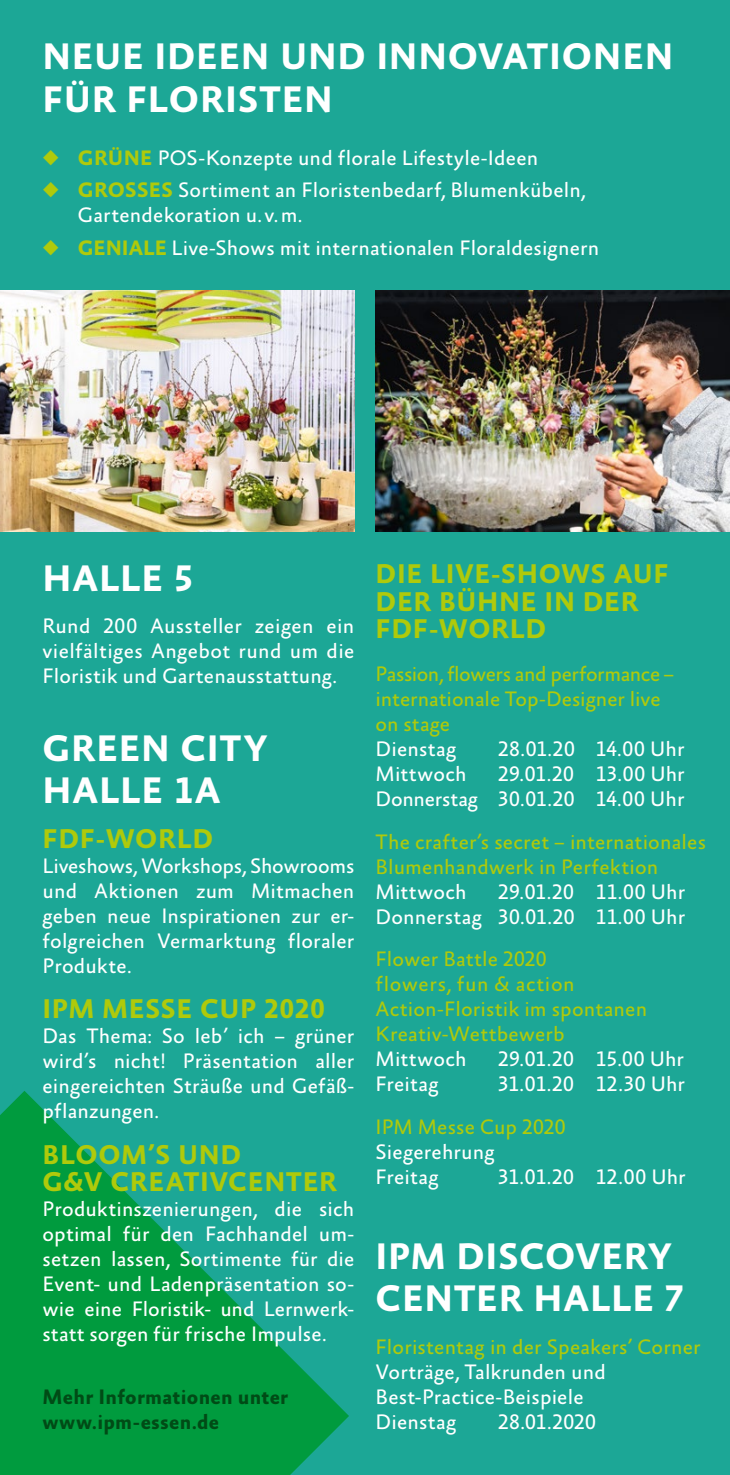
<style>
.page{position:relative;width:730px;height:1475px;background:#fff}
.page>*{position:absolute;margin:0;border:0;box-sizing:border-box;transform-origin:0 0}
.t1{font:700 37.5px/42.5px "Absara Sans TF";letter-spacing:.015em;color:#fff}
.t2{font:700 27.5px/27.5px "Absara Sans TF";letter-spacing:.025em;color:#afca0b}
.t3{font:21.25px/25px "Absara Sans TF";letter-spacing:.01em;color:#fff;text-align:justify}
.t4{font:21.25px/25px "Absara Sans TF";letter-spacing:.005em;color:#afca0b}
.t5{font:700 21.25px/25px "Absara Sans TF";letter-spacing:.01em;color:#004b16}
.s1{color:#afca0b}
.s2{font-weight:700;color:#afca0b}
</style>
<div class="page">
<div style="left:0;top:0;width:730px;height:1474px;background:#1ca796"></div>
<svg style="left:0;top:1091px;width:349px;height:383px;fill:#009b3e"></svg>
<img style="left:376px;top:291px;width:354px;height:240px">
<img style="left:0;top:291px;width:354px;height:240px">
<h1 class="t1" style="left:43px;top:37px;width:632px">NEUE IDEEN UND INNOVATIONEN<br>FÜR FLORISTEN</h1>
<p class="t3" style="left:43px;top:146px;width:497px"><span class="s1">◆</span> <span class="s2">GRÜNE</span> POS-Konzepte und florale Lifestyle-Ideen</p>
<p class="t3" style="left:78px;top:179px;width:509px;text-indent:-35px"><span class="s1">◆</span> <span class="s2">GROSSES</span> Sortiment an Floristenbedarf, Blumenkübeln,<br>Gartendekoration u. v.m.</p>
<p class="t3" style="left:42px;top:236px;width:558px"><span class="s1">◆</span> <span class="s2">GENIALE</span> Live-Shows mit internationalen Floraldesignern</p>
<h1 class="t1" style="left:43px;top:558px;width:152px">HALLE 5</h1>
<p class="t3" style="left:43px;top:614px;width:313px">Rund 200 Aussteller zeigen ein vielfältiges Angebot rund um die Floristik und Gartenausstattung.</p>
<h1 class="t1" style="left:43px;top:728px;width:227px">GREEN CITY<br>HALLE 1A</h1>
<p class="t2" style="left:43px;top:826px;width:172px">FDF-WORLD</p>
<p class="t3" style="left:43px;top:854px;width:313px">Liveshows, Workshops, Showrooms und Aktionen zum Mitmachen geben neue Inspirationen zur er&shy;folgreichen Vermarktung floraler Produkte.</p>
<p class="t2" style="left:43px;top:996px;width:284px">IPM MESSE CUP 2020</p>
<p class="t3" style="left:43px;top:1024px;width:313px">Das Thema: So leb’ ich – grüner wird’s nicht! Präsentation aller eingereichten Sträuße und Gefäß&shy;pflanzungen.</p>
<p class="t2" style="left:43px;top:1141px;width:296px">BLOOM’S UND<br>G&amp;V CREATIVCENTER</p>
<p class="t3" style="left:43px;top:1197px;width:313px">Produktinszenierungen, die sich optimal für den Fachhandel um&shy;setzen lassen, Sortimente für die Event- und Ladenpräsentation so&shy;wie eine Floristik- und Lernwerk&shy;statt sorgen für frische Impulse.</p>
<p class="t5" style="left:43px;top:1384px;width:247px">Mehr Informationen unter www.ipm-essen.de</p>
<p class="t2" style="left:376px;top:561px;width:295px">DIE LIVE-SHOWS AUF<br>DER BÜHNE IN DER<br>FDF-WORLD</p>
<p class="t4" style="left:376px;top:662px;width:300px">Passion, flowers and performance – internationale Top-Designer live on stage</p>
<p class="t3" style="left:376px;top:737px;width:82px">Dienstag</p>
<p class="t3" style="left:498px;top:737px;width:188px">28.01.20 14.00 Uhr</p>
<p class="t3" style="left:376px;top:762px;width:93px">Mittwoch</p>
<p class="t3" style="left:376px;top:762px;width:311px;text-align:right">29.01.20 13.00 Uhr<br>Donnerstag 30.01.20 14.00 Uhr</p>
<p class="t4" style="left:376px;top:829px;width:332px">The crafter’s secret – internationales<br>Blumenhandwerk in Perfektion</p>
<p class="t3" style="left:376px;top:879px;width:93px">Mittwoch</p>
<p class="t3" style="left:376px;top:879px;width:311px;text-align:right">29.01.20 11.00 Uhr<br>Donnerstag 30.01.20 11.00 Uhr</p>
<p class="t4" style="left:376px;top:947px;width:273px">Flower Battle 2020<br>flowers, fun &amp; action<br>Action-Floristik im spontanen<br>Kreativ-Wettbewerb</p>
<p class="t3" style="left:376px;top:1047px;width:93px">Mittwoch</p>
<p class="t3" style="left:498px;top:1047px;width:187px">29.01.20 15.00 Uhr</p>
<p class="t3" style="left:376px;top:1072px;width:65px">Freitag</p>
<p class="t3" style="left:498px;top:1072px;width:188px">31.01.20 12.30 Uhr</p>
<p class="t4" style="left:376px;top:1114px;width:192px">IPM Messe Cup 2020</p>
<p class="t3" style="left:376px;top:1139px;width:121px">Siegerehrung<br>Freitag</p>
<p class="t3" style="left:498px;top:1164px;width:189px">31.01.20 12.00 Uhr</p>
<h1 class="t1" style="left:376px;top:1236px;width:310px">IPM DISCOVERY<br>CENTER HALLE 7</h1>
<p class="t4" style="left:376px;top:1334px;width:327px">Floristentag in der Speakers’ Corner</p>
<p class="t3" style="left:376px;top:1359px;width:232px;text-align:left">Vorträge, Talkrunden und<br>Best-Practice-Beispiele<br>Dienstag</p>
<p class="t3" style="left:498px;top:1409px;width:99px">28.01.2020</p>
</div>
